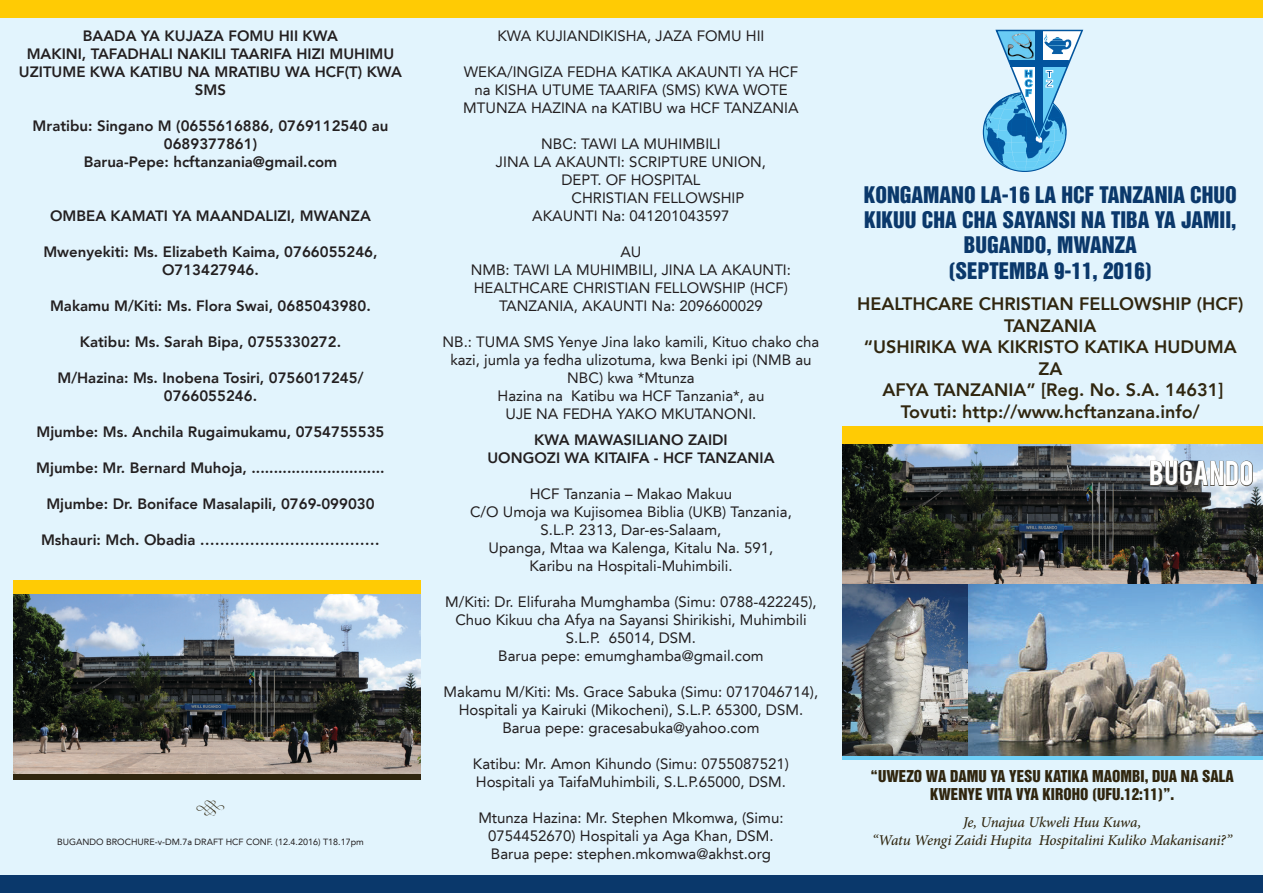
<style>
.page{position:relative;width:1263px;height:893px;background:#fff}
.page>*{position:absolute;margin:0;border:0;box-sizing:border-box;transform-origin:0 0}
.t1{font:27px "Bebas";letter-spacing:.025em;color:#fff}
.t2{font:21px/25.2px "Helvetica Inserat LT";color:#0a386b;text-align:center}
.t3{font:800 18px/21.6px "Avenir LT";color:#30260f;text-align:center}
.t4{font:15px/18px "Avenir LT";color:#231f20;text-align:center}
.t5{font:800 15px/18px "Avenir LT";color:#231f20;text-align:center}
.t6{font:italic 500 15px "Minion Pro";letter-spacing:-.01em;color:#30260f}
.t7{font:15px/18px "Helvetica Inserat LT";color:#30260f;text-align:center}
.t8{font:9px "Avenir LT";color:#231f20}
</style>
<div class="page">
<div style="left:1px;top:0;width:1262px;height:893px;background:#e2f4fd"></div>
<svg style="left:983px;top:30px;width:100px;height:142px"></svg>
<img style="left:842px;top:583px;width:126px;height:173px">
<img style="left:968px;top:583px;width:295px;height:173px">
<img style="left:842px;top:444px;width:421px;height:139px">
<div style="left:842px;top:427px;width:421px;height:17px;background:#ffcb04"></div>
<div style="left:1px;top:876px;width:1262px;height:17px;background:#0a386b"></div>
<div style="left:0;top:0;width:1263px;height:17px;background:#ffcb04"></div>
<svg style="left:1150px;top:460px;width:103px;height:26px;background:#848a8f"></svg>
<hr style="left:842px;top:756px;width:421px;height:4px;background:#6ecff6">
<img style="left:13px;top:594px;width:408px;height:180px">
<div style="left:13px;top:580px;width:408px;height:14px;background:#ffcb04"></div>
<div style="left:13px;top:774px;width:408px;height:5px;background:#30260f"></div>
<p class="t5" style="left:19px;top:27px;width:385px">BAADA YA KUJAZA FOMU HII KWA<br>MAKINI, TAFADHALI NAKILI TAARIFA HIZI MUHIMU<br>UZITUME KWA KATIBU NA MRATIBU WA HCF(T) KWA<br>SMS</p>
<p class="t5" style="left:33px;top:117px;width:357px">Mratibu: Singano M (0655616886, 0769112540 au<br>0689377861)<br>Barua-Pepe: hcftanzania@gmail.com</p>
<p class="t5" style="left:50px;top:207px;width:322px">OMBEA KAMATI YA MAANDALIZI, MWANZA</p>
<p class="t5" style="left:43px;top:243px;width:336px">Mwenyekiti: Ms. Elizabeth Kaima, 0766055246,<br>O713427946.</p>
<p class="t5" style="left:50px;top:297px;width:322px">Makamu M/Kiti: Ms. Flora Swai, 0685043980.</p>
<p class="t5" style="left:80px;top:333px;width:263px">Katibu: Ms. Sarah Bipa, 0755330272.</p>
<p class="t5" style="left:57px;top:369px;width:307px">M/Hazina: Ms. Inobena Tosiri, 0756017245/<br>0766055246.</p>
<p class="t5" style="left:36px;top:423px;width:349px">Mjumbe: Ms. Anchila Rugaimukamu, 0754755535</p>
<p class="t5" style="left:36px;top:459px;width:350px">Mjumbe: Mr. Bernard Muhoja, ..............................</p>
<p class="t5" style="left:46px;top:495px;width:330px">Mjumbe: Dr. Boniface Masalapili, 0769-099030</p>
<p class="t5" style="left:41px;top:531px;width:340px">Mshauri: Mch. Obadia ………………………………</p>
<p class="t4" style="left:497px;top:27px;width:269px">KWA KUJIANDIKISHA, JAZA FOMU HII</p>
<p class="t4" style="left:463px;top:63px;width:337px">WEKA/INGIZA FEDHA KATIKA AKAUNTI YA HCF na KISHA UTUME TAARIFA (SMS) KWA WOTE<br>MTUNZA HAZINA na KATIBU wa HCF TANZANIA</p>
<p class="t4" style="left:541px;top:135px;width:181px">NBC: TAWI LA MUHIMBILI</p>
<p class="t4" style="left:496px;top:153px;width:272px">JINA LA AKAUNTI: SCRIPTURE UNION,</p>
<p class="t4" style="left:561px;top:171px;width:140px">DEPT. OF HOSPITAL</p>
<p class="t4" style="left:571px;top:189px;width:174px">CHRISTIAN FELLOWSHIP</p>
<p class="t4" style="left:532px;top:207px;width:199px">AKAUNTI Na: 041201043597</p>
<p class="t4" style="left:471px;top:243px;width:322px">AU<br>NMB: TAWI LA MUHIMBILI, JINA LA AKAUNTI:<br>HEALTHCARE CHRISTIAN FELLOWSHIP (HCF)<br>TANZANIA, AKAUNTI Na: 2096600029</p>
<p class="t4" style="left:443px;top:333px;width:378px">NB.: TUMA SMS Yenye Jina lako kamili, Kituo chako cha kazi, jumla ya fedha ulizotuma, kwa Benki ipi (NMB au NBC) kwa *Mtunza<br>Hazina na Katibu wa HCF Tanzania*, au<br>UJE NA FEDHA YAKO MKUTANONI.</p>
<p class="t5" style="left:487px;top:431px;width:289px">KWA MAWASILIANO ZAIDI<br>UONGOZI WA KITAIFA - HCF TANZANIA</p>
<p class="t4" style="left:470px;top:485px;width:323px">HCF Tanzania – Makao Makuu<br>C/O Umoja wa Kujisomea Biblia (UKB) Tanzania, S.L.P. 2313, Dar-es-Salaam,<br>Upanga, Mtaa wa Kalenga, Kitalu Na. 591, Karibu na Hospitali-Muhimbili.</p>
<p class="t4" style="left:445px;top:593px;width:373px">M/Kiti: Dr. Elifuraha Mumghamba (Simu: 0788-422245), Chuo Kikuu cha Afya na Sayansi Shirikishi, Muhimbili S.L.P. 65014, DSM.<br>Barua pepe: emumghamba@gmail.com</p>
<p class="t4" style="left:444px;top:683px;width:376px">Makamu M/Kiti: Ms. Grace Sabuka (Simu: 0717046714),<br>Hospitali ya Kairuki (Mikocheni), S.L.P. 65300, DSM.<br>Barua pepe: gracesabuka@yahoo.com</p>
<p class="t4" style="left:473px;top:755px;width:318px;text-align:left">Katibu: Mr. Amon Kihundo (Simu: 0755087521)<br>Hospitali ya TaifaMuhimbili, S.L.P.65000, DSM.</p>
<p class="t4" style="left:478px;top:809px;width:307px">Mtunza Hazina: Mr. Stephen Mkomwa, (Simu:<br>0754452670) Hospitali ya Aga Khan, DSM.<br>Barua pepe: stephen.mkomwa@akhst.org</p>
<h2 class="t2" style="left:864px;top:183px;width:375px">KONGAMANO LA-16 LA HCF TANZANIA CHUO<br>KIKUU CHA CHA SAYANSI NA TIBA YA JAMII,<br>BUGANDO, MWANZA<br>(SEPTEMBA 9-11, 2016)</h2>
<p class="t3" style="left:857px;top:293px;width:388px">HEALTHCARE CHRISTIAN FELLOWSHIP (HCF)<br>TANZANIA<br>“USHIRIKA WA KIKRISTO KATIKA HUDUMA<br>ZA<br>AFYA TANZANIA” [Reg. No. S.A. 14631]<br>Tovuti: http://www.hcftanzana.info/</p>
<h1 class="t1" style="left:1149px;top:454px;width:106px">BUGANDO</h1>
<p class="t7" style="left:870px;top:768px;width:365px">“UWEZO WA DAMU YA YESU KATIKA MAOMBI, DUA NA SALA<br>KWENYE VITA VYA KIROHO (UFU.12:11)”.</p>
<p class="t6" style="left:963px;top:812px;width:180px">Je, Unajua Ukweli Huu Kuwa,</p>
<p class="t8" style="left:57px;top:836px;width:308px">BUGANDO BROCHURE-v-DM.7a DRAFT HCF CONF. (12.4.2016) T18.17pm</p>
<p class="t6" style="left:872px;top:830px;width:361px">“Watu Wengi Zaidi Hupita Hospitalini Kuliko Makanisani?”</p>
</div>
